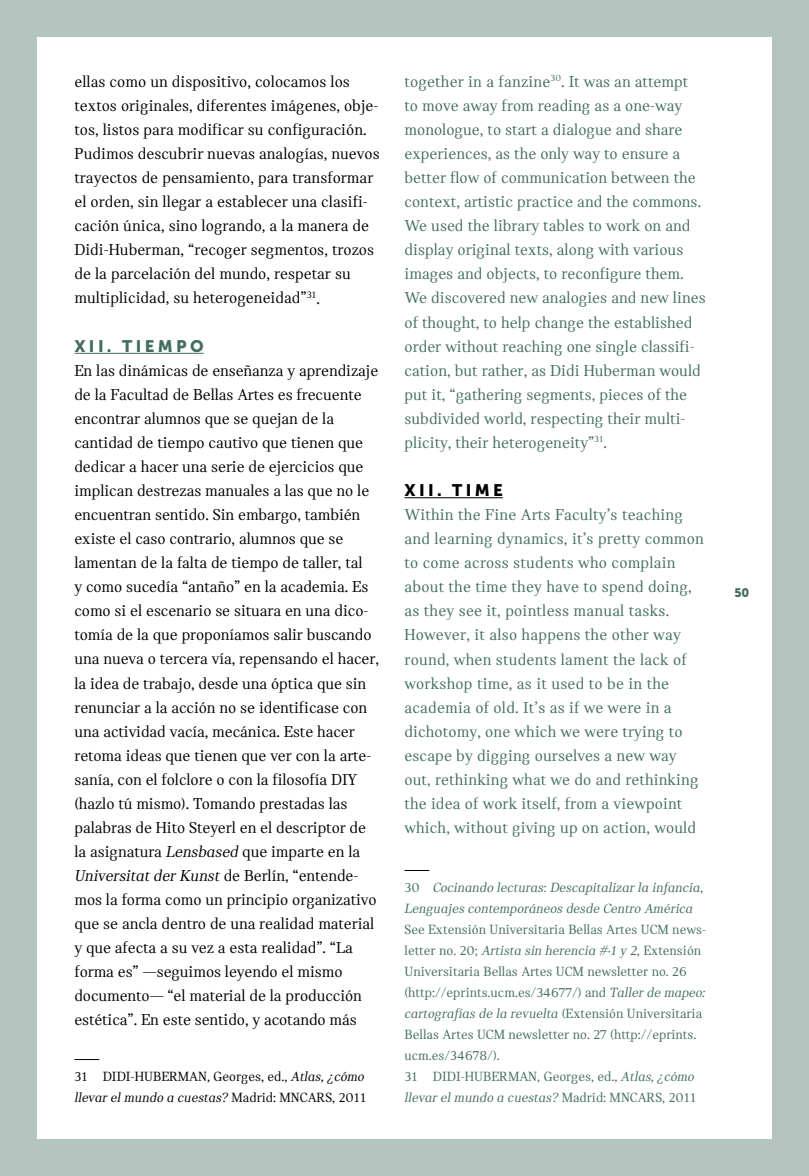
<style>
.page{position:relative;width:809px;height:1176px;background:#b4c5bf}
.page>*{position:absolute;margin:0;border:0;box-sizing:border-box;transform-origin:0 0}
.t1{font:16.62px/24px "Catalog";letter-spacing:-.005em;color:#000}
.t2{font:16.62px/24px "Catalog";color:#446d60}
.t3{font:16.62px "Museo Sans 900";letter-spacing:.2em;color:#446d60}
.t4{font:16.62px "Museo Sans 900";letter-spacing:.2em;color:#000}
.t5{font:14px/21px "Catalog";color:#446d60}
.t6{font:italic 14px/21px "Catalog";color:#446d60}
.t7{font:14px/21px "Catalog";color:#000}
.t8{font:12.25px "Museo Sans 900";color:#446d60}
.s1{font-style:italic}
.s2{font-style:normal}
</style>
<div class="page">
<div style="left:37px;top:37px;width:734px;height:1101px;background:#fff"></div>
<hr style="left:74px;top:353px;width:130px;height:1px;background:#446d60">
<svg style="left:74px;top:1059px;width:25px;height:1px"></svg>
<hr style="left:404px;top:497px;width:99px;height:1px;background:#000">
<svg style="left:404px;top:870px;width:25px;height:1px"></svg>
<p class="t1" style="left:74px;top:69px;width:307px">ellas como un dispositivo, colocamos los textos originales, diferentes imágenes, obje&shy;tos, listos para modificar su configuración.<br>Pudimos descubrir nuevas analogías, nuevos trayectos de pensamiento, para transformar el orden, sin llegar a establecer una clasifi&shy;cación única, sino logrando, a la manera de Didi-Huberman, “recoger segmentos, trozos de la parcelación del mundo, respetar su multiplicidad, su heterogeneidad”<sup>31</sup>.</p>
<p class="t3" style="left:74px;top:336px;width:131px">XII. TIEMPO</p>
<p class="t1" style="left:74px;top:358px;width:306px">En las dinámicas de enseñanza y aprendizaje de la Facultad de Bellas Artes es frecuente encontrar alumnos que se quejan de la cantidad de tiempo cautivo que tienen que dedicar a hacer una serie de ejercicios que implican destrezas manuales a las que no le encuentran sentido. Sin embargo, también existe el caso contrario, alumnos que se lamentan de la falta de tiempo de taller, tal<br>y como sucedía “antaño” en la academia. Es como si el escenario se situara en una dico&shy;tomía de la que proponíamos salir buscando una nueva o tercera vía, repensando el hacer, la idea de trabajo, desde una óptica que sin renunciar a la acción no se identificase con una actividad vacía, mecánica. Este hacer retoma ideas que tienen que ver con la arte&shy;sanía, con el folclore o con la filosofía DIY (hazlo tú mismo). Tomando prestadas las palabras de Hito Steyerl en el descriptor de la asignatura <span class="s1">Lensbased</span> que imparte en la <span class="s1">Universitat der Kunst</span> de Berlín, “entende&shy;mos la forma como un principio organizativo que se ancla dentro de una realidad material y que afecta a su vez a esta realidad”. “La forma es” —seguimos leyendo el mismo documento— “el material de la producción estética”. En este sentido, y acotando más</p>
<p class="t7" style="left:74px;top:1065px;width:293px">31 DIDI-HUBERMAN, Georges, ed., <span class="s1">Atlas, ¿cómo llevar el mundo a cuestas?</span> Madrid: MNCARS, 2011</p>
<p class="t2" style="left:404px;top:69px;width:303px">together in a fanzine<sup>30</sup>. It was an attempt to move away from reading as a one-way monologue, to start a dialogue and share experiences, as the only way to ensure a better flow of communication between the context, artistic practice and the commons.<br>We used the library tables to work on and display original texts, along with various images and objects, to reconfigure them.<br>We discovered new analogies and new lines of thought, to help change the established order without reaching one single classifi&shy;cation, but rather, as Didi Huberman would put it, “gathering segments, pieces of the subdivided world, respecting their multi&shy;plicity, their heterogeneity”<sup>31</sup>.</p>
<p class="t4" style="left:404px;top:481px;width:100px">XII. TIME</p>
<p class="t2" style="left:404px;top:502px;width:301px">Within the Fine Arts Faculty’s teaching and learning dynamics, it’s pretty common to come across students who complain about the time they have to spend doing, as they see it, pointless manual tasks.<br>However, it also happens the other way round, when students lament the lack of workshop time, as it used to be in the academia of old. It’s as if we were in a dichotomy, one which we were trying to escape by digging ourselves a new way out, rethinking what we do and rethinking the idea of work itself, from a viewpoint which, without giving up on action, would</p>
<p class="t6" style="left:404px;top:876px;width:300px"><span class="s2">30</span> Cocinando lecturas<span class="s2">:</span> Descapitalizar la infancia<span class="s2">,<br></span>Lenguajes contemporáneos desde Centro América</p>
<p class="t5" style="left:404px;top:918px;width:303px">See Extensión Universitaria Bellas Artes UCM news&shy;letter no. 20; <span class="s1">Artista sin herencia #·1 y 2</span>, Extensión Universitaria Bellas Artes UCM newsletter no. 26 (http://eprints.ucm.es/34677/) and <span class="s1">Taller de mapeo: cartografías de la revuelta</span> (Extensión Universitaria Bellas Artes UCM newsletter no. 27 (http://eprints. ucm.es/34678/).<br>31 DIDI-HUBERMAN, Georges, ed., <span class="s1">Atlas, ¿cómo llevar el mundo a cuestas?</span> Madrid: MNCARS, 2011</p>
<p class="t8" style="left:734px;top:586px;width:16px">50</p>
</div>
